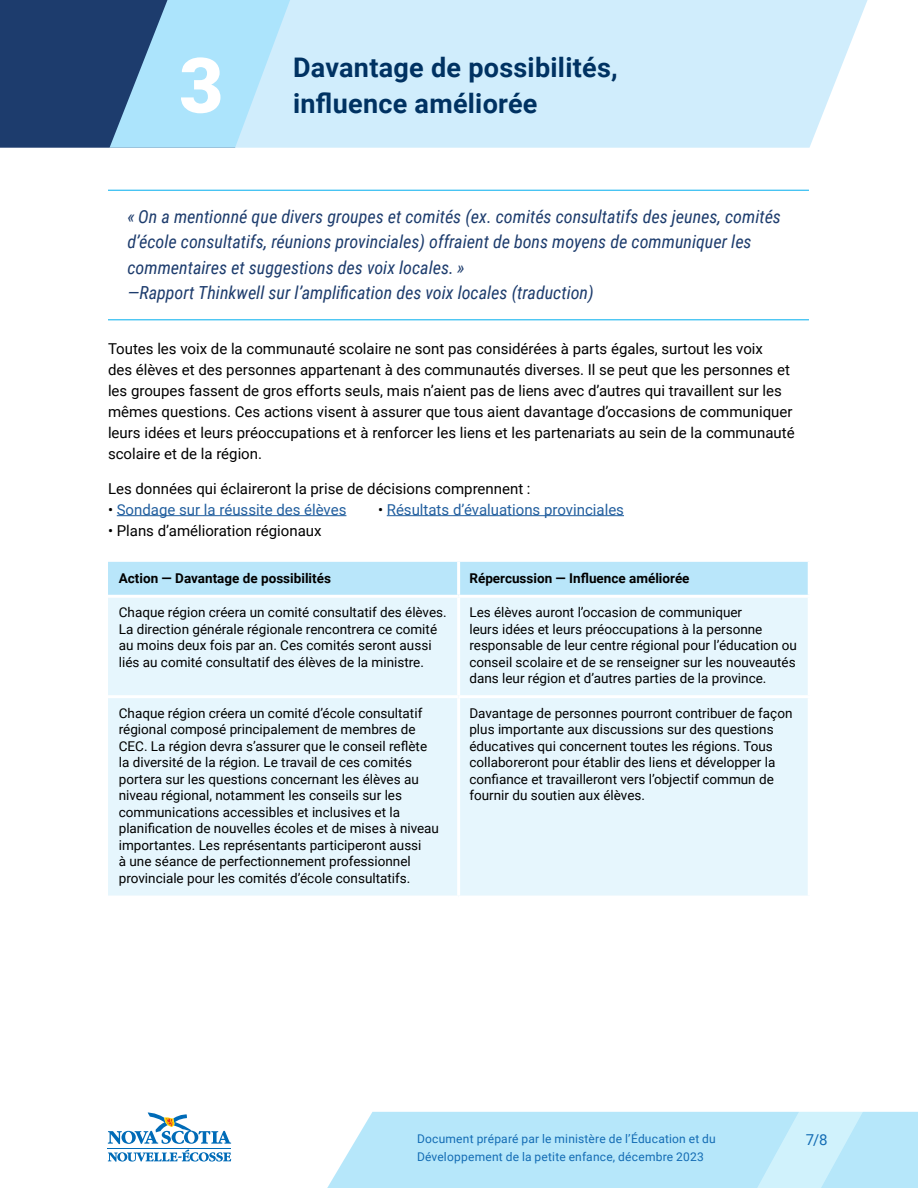
<style>
.page{position:relative;width:918px;height:1188px;background:#fff}
.page>*{position:absolute;margin:0;border:0;box-sizing:border-box;transform-origin:0 0}
.t1{font:900 76.5px "Roboto";color:#fff}
.t2{font:700 27px "Roboto";letter-spacing:.01em;color:#003262}
.t3{font:italic 18px/25.5px "Roboto Condensed";color:#1d3c6d}
.t4{font:15px/21px "Roboto";color:#000}
.t5{font:15px "Roboto";color:#215e9e}
.t6{font:15px "Roboto";color:#136cb4}
.t7{font:13.5px/16.5px "Roboto";color:#000}
.t8{font:700 13.5px "Roboto";color:#000}
.t9{font:12px "Roboto";letter-spacing:.015em;color:#136cb4}
.s1{color:#000}
</style>
<div class="page">
<svg style="left:231px;top:1112px;width:687px;height:76px;fill:#b6e7fa"></svg>
<svg style="left:680px;top:1111px;width:199px;height:77px;background:#bfeafa"></svg>
<hr style="left:108px;top:1148px;width:123px;height:1px;background:#006bb7">
<svg style="left:108px;top:1112px;width:123px;height:32px"></svg>
<svg style="left:108px;top:1150px;width:123px;height:12px"></svg>
<hr style="left:108px;top:190px;width:701px;height:1px;background:#00aeef">
<hr style="left:108px;top:320px;width:701px;height:1px;background:#00aeef">
<hr style="left:117px;top:515px;width:229px;height:1px;background:#215e9e">
<hr style="left:387px;top:515px;width:237px;height:1px;background:#215e9e">
<div style="left:108px;top:562px;width:700px;height:33px;background:#b9e6fa"></div>
<div style="left:108px;top:598px;width:700px;height:298px;background:#e6f6fd"></div>
<hr style="left:457px;top:562px;width:3px;height:33px;background:#fff">
<hr style="left:457px;top:598px;width:3px;height:97px;background:#fff">
<hr style="left:108px;top:695px;width:351px;height:3px;background:#fff">
<hr style="left:459px;top:695px;width:352px;height:3px;background:#fff">
<hr style="left:457px;top:698px;width:3px;height:198px;background:#fff">
<div style="left:321px;top:0;width:547px;height:148px;background:#d0edfc"></div>
<svg style="left:0;top:0;width:321px;height:148px;background:#749dbe"></svg>
<h1 class="t1" style="left:179px;top:32px;width:46px">3</h1>
<h2 class="t2" style="left:293px;top:48px;width:326px">Davantage de possibilités,</h2>
<h2 class="t2" style="left:293px;top:84px;width:246px">influence améliorée</h2>
<p class="t3" style="left:128px;top:203px;width:655px">« On a mentionné que divers groupes et comités (ex. comités consultatifs des jeunes, comités d’école consultatifs, réunions provinciales) offraient de bons moyens de communiquer les commentaires et suggestions des voix locales. »<br>—Rapport Thinkwell sur l’amplification des voix locales (traduction)</p>
<p class="t4" style="left:108px;top:338px;width:688px">Toutes les voix de la communauté scolaire ne sont pas considérées à parts égales, surtout les voix<br>des élèves et des personnes appartenant à des communautés diverses. Il se peut que les personnes et les groupes fassent de gros efforts seuls, mais n’aient pas de liens avec d’autres qui travaillent sur les mêmes questions. Ces actions visent à assurer que tous aient davantage d’occasions de communiquer leurs idées et leurs préoccupations et à renforcer les liens et les partenariats au sein de la communauté scolaire et de la région.</p>
<p class="t4" style="left:108px;top:477px;width:424px">Les données qui éclaireront la prise de décisions comprennent :</p>
<p class="t5" style="left:108px;top:499px;width:240px"><span class="s1">•</span> Sondage sur la réussite des élèves</p>
<p class="t5" style="left:378px;top:499px;width:248px"><span class="s1">•</span> Résultats d’évaluations provinciales</p>
<p class="t4" style="left:108px;top:519px;width:215px">• Plans d’amélioration régionaux</p>
<p class="t8" style="left:119px;top:569px;width:214px">Action — Davantage de possibilités</p>
<p class="t8" style="left:469px;top:569px;width:222px">Répercussion — Influence améliorée</p>
<p class="t7" style="left:119px;top:604px;width:329px">Chaque région créera un comité consultatif des élèves.<br>La direction générale régionale rencontrera ce comité au moins deux fois par an. Ces comités seront aussi liés au comité consultatif des élèves de la ministre.</p>
<p class="t7" style="left:469px;top:604px;width:329px">Les élèves auront l’occasion de communiquer<br>leurs idées et leurs préoccupations à la personne responsable de leur centre régional pour l’éducation ou conseil scolaire et de se renseigner sur les nouveautés dans leur région et d’autres parties de la province.</p>
<p class="t7" style="left:119px;top:704px;width:322px">Chaque région créera un comité d’école consultatif régional composé principalement de membres de CEC. La région devra s’assurer que le conseil reflète la diversité de la région. Le travail de ces comités portera sur les questions concernant les élèves au niveau régional, notamment les conseils sur les communications accessibles et inclusives et la planification de nouvelles écoles et de mises à niveau importantes. Les représentants participeront aussi<br>à une séance de perfectionnement professionnel provinciale pour les comités d’école consultatifs.</p>
<p class="t7" style="left:469px;top:704px;width:325px">Davantage de personnes pourront contribuer de façon plus importante aux discussions sur des questions éducatives qui concernent toutes les régions. Tous collaboreront pour établir des liens et développer la confiance et travailleront vers l’objectif commun de fournir du soutien aux élèves.</p>
<p class="t9" style="left:417px;top:1130px;width:300px">Document préparé par le ministère de l’Éducation et du</p>
<p class="t6" style="left:806px;top:1129px;width:23px">7/8</p>
<p class="t9" style="left:417px;top:1148px;width:288px">Développement de la petite enfance, décembre 2023</p>
</div>
